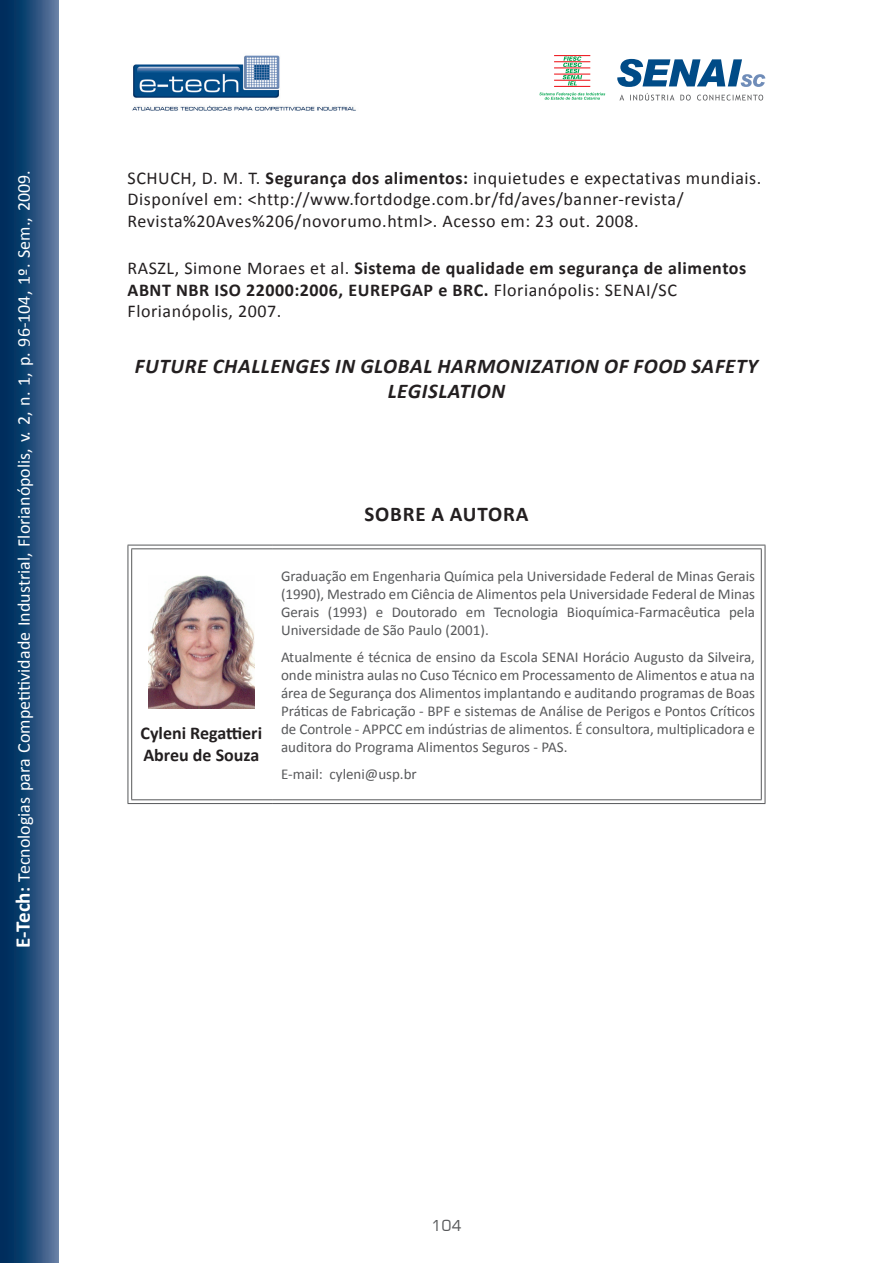
<style>
.page{position:relative;width:893px;height:1263px;background:#fff}
.page>*{position:absolute;margin:0;border:0;box-sizing:border-box;transform-origin:0 0}
.titulo_do_artigo{font:italic 700 21px/25.2px "Calibri";letter-spacing:.03em;color:#231f20;text-align:center}
.titulo_do_artigo-2{font:700 21px "Calibri";letter-spacing:.04em;color:#231f20}
.referencias{font:18px/21.6px "Calibri";letter-spacing:.03em;color:#231f20}
.referencias-2{font:700 18px/21.6px "Calibri";letter-spacing:.03em;color:#231f20}
.t1{font:18px "Calibri";color:#fff}
.referencias-3{font:700 18px/21.6px "Calibri";color:#231f20}
.sobre_autor{font:15px/18px "Calibri";color:#57585a;text-align:justify}
.t2{font:15px "Square 721 BT";color:#57585a}
.s1{font-weight:700;font-size:21px}
.s2{font-weight:700}
.s3{font-weight:400}
</style>
<div class="page">
<svg style="left:0;top:0;width:58px;height:1263px;background:#214b78"></svg>
<svg style="left:617px;top:59px;width:148px;height:28px"></svg>
<svg style="left:619px;top:93px;width:144px;height:8px"></svg>
<hr style="left:554px;top:55px;width:36px;height:1px;background:#ee1d23">
<hr style="left:554px;top:61px;width:36px;height:1px;background:#ee1d23">
<hr style="left:554px;top:68px;width:36px;height:1px;background:#ee1d23">
<hr style="left:554px;top:74px;width:36px;height:1px;background:#ee1d23">
<hr style="left:554px;top:80px;width:36px;height:1px;background:#ee1d23">
<hr style="left:554px;top:86px;width:36px;height:1px;background:#ee1d23">
<svg style="left:563px;top:56px;width:19px;height:29px"></svg>
<svg style="left:539px;top:92px;width:66px;height:8px"></svg>
<img style="left:132px;top:55px;width:224px;height:56px">
<svg style="left:764px;top:549px;width:1px;height:250px"></svg>
<svg style="left:131px;top:800px;width:142px;height:1px"></svg>
<svg style="left:273px;top:799px;width:492px;height:4px"></svg>
<hr style="left:128px;top:545px;width:145px;height:1px;background:#57585a">
<hr style="left:131px;top:548px;width:142px;height:1px;background:#57585a">
<hr style="left:128px;top:545px;width:1px;height:258px;background:#57585a">
<hr style="left:131px;top:549px;width:1px;height:250px;background:#57585a">
<hr style="left:273px;top:545px;width:492px;height:1px;background:#57585a">
<hr style="left:273px;top:548px;width:489px;height:1px;background:#57585a">
<hr style="left:761px;top:549px;width:1px;height:250px;background:#57585a">
<hr style="left:765px;top:545px;width:1px;height:258px;background:#57585a">
<hr style="left:131px;top:799px;width:142px;height:1px;background:#57585a">
<hr style="left:128px;top:803px;width:145px;height:1px;background:#57585a">
<hr style="left:273px;top:799px;width:489px;height:1px;background:#57585a">
<hr style="left:273px;top:803px;width:492px;height:1px;background:#57585a">
<img style="left:149px;top:575px;width:105px;height:134px">
<p class="t1" style="left:13px;top:948px;width:779px;rotate:-90deg"><span class="s1">E-Tech</span><span class="s2">:</span> Tecnologias para Competitividade Industrial, Florianópolis, v. 2, n. 1, p. 96-104, 1º. Sem., 2009.</p>
<p class="referencias" style="left:128px;top:166px;width:635px">SCHUCH, D. M. T. <span class="s2">Segurança dos alimentos:</span> inquietudes e expectativas mundiais.<br>Disponível em: &lt;http://www.fortdodge.com.br/fd/aves/banner-revista/<br>Revista%20Aves%206/novorumo.html&gt;. Acesso em: 23 out. 2008.</p>
<p class="referencias-2" style="left:128px;top:256px;width:620px"><span class="s3">RASZL, Simone Moraes et al.</span> Sistema de qualidade em segurança de alimentos<br>ABNT NBR ISO 22000:2006, EUREPGAP e BRC. <span class="s3">Florianópolis: SENAI/SC<br>Florianópolis, 2007.</span></p>
<p class="titulo_do_artigo" style="left:135px;top:352px;width:625px">FUTURE CHALLENGES IN GLOBAL HARMONIZATION OF FOOD SAFETY<br>LEGISLATION</p>
<p class="titulo_do_artigo-2" style="left:365px;top:501px;width:165px">SOBRE A AUTORA</p>
<p class="sobre_autor" style="left:281px;top:566px;width:475px">Graduação em Engenharia Química pela Universidade Federal de Minas Gerais (1990), Mestrado em Ciência de Alimentos pela Universidade Federal de Minas Gerais (1993) e Doutorado em Tecnologia Bioquímica-Farmacêutica pela Universidade de São Paulo (2001).</p>
<p class="sobre_autor" style="left:281px;top:647px;width:476px">Atualmente é técnica de ensino da Escola SENAI Horácio Augusto da Silveira, onde ministra aulas no Cuso Técnico em Processamento de Alimentos e atua na área de Segurança dos Alimentos implantando e auditando programas de Boas Práticas de Fabricação - BPF e sistemas de Análise de Perigos e Pontos Críticos de Controle - APPCC em indústrias de alimentos. É consultora, multiplicadora e auditora do Programa Alimentos Seguros - PAS.</p>
<p class="sobre_autor" style="left:281px;top:764px;width:137px">E-mail: cyleni@usp.br</p>
<p class="referencias-3" style="left:141px;top:721px;width:123px">Cyleni Regattieri<br>Abreu de Souza</p>
<p class="t2" style="left:431px;top:1216px;width:32px">104</p>
</div>
